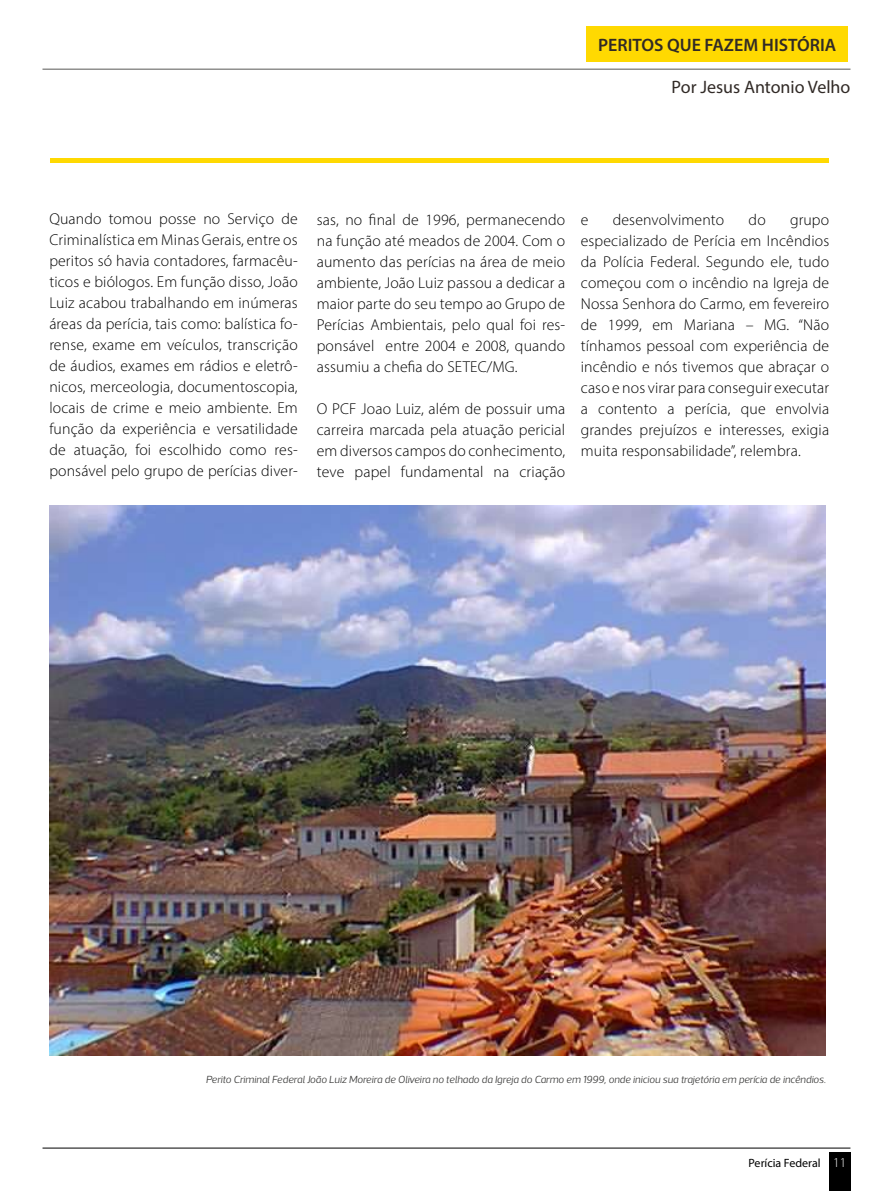
<style>
.page{position:relative;width:893px;height:1191px;background:#fff}
.page>*{position:absolute;margin:0;border:0;box-sizing:border-box;transform-origin:0 0}
.t1{font:600 18px "Myriad Pro";color:#312a26}
.t2{font:18px "Myriad Pro";color:#312a26}
.t3{font:300 15.75px/21px "Myriad Pro";letter-spacing:.01em;color:#000;text-align:justify}
.t4{font:12px "Myriad Pro";color:#000}
.t5{font:italic 300 10.5px "Acto";letter-spacing:-.01em;color:#3c3c3b}
.s1{font-weight:300;font-size:13.5px;color:#fff}
</style>
<div class="page">
<div style="left:51px;top:158px;width:778px;height:5px;background:#ffd901"></div>
<div style="left:586px;top:27px;width:262px;height:35px;background:#ffd901"></div>
<hr style="left:42px;top:69px;width:808px;height:1px;background:#575756">
<img style="left:49px;top:506px;width:777px;height:549px">
<hr style="left:43px;top:1147px;width:807px;height:1px;background:#000">
<div style="left:829px;top:1152px;width:21px;height:39px;background:#000"></div>
<p class="t1" style="left:598px;top:34px;width:240px">PERITOS QUE FAZEM HISTÓRIA</p>
<p class="t2" style="left:672px;top:76px;width:180px">Por Jesus Antonio Velho</p>
<p class="t3" style="left:49px;top:208px;width:250px">Quando tomou posse no Serviço de Criminalística em Minas Gerais, entre os peritos só havia contadores, farmacêu&shy;ticos e biólogos. Em função disso, João Luiz acabou trabalhando em inúmeras áreas da perícia, tais como: balística fo&shy;rense, exame em veículos, transcrição de áudios, exames em rádios e eletrô&shy;nicos, merceologia, documentoscopia, locais de crime e meio ambiente. Em função da experiência e versatilidade de atuação, foi escolhido como res&shy;ponsável pelo grupo de perícias diver-</p>
<p class="t3" style="left:317px;top:209px;width:250px">sas, no final de 1996, permanecendo na função até meados de 2004. Com o aumento das perícias na área de meio ambiente, João Luiz passou a dedicar a maior parte do seu tempo ao Grupo de Perícias Ambientais, pelo qual foi res&shy;ponsável entre 2004 e 2008, quando assumiu a chefia do SETEC/MG.</p>
<p class="t3" style="left:317px;top:397px;width:250px">O PCF Joao Luiz, além de possuir uma carreira marcada pela atuação pericial em diversos campos do conhecimento, teve papel fundamental na criação</p>
<p class="t3" style="left:581px;top:209px;width:9px">e</p>
<p class="t3" style="left:613px;top:209px;width:113px">desenvolvimento</p>
<p class="t3" style="left:749px;top:209px;width:19px">do</p>
<p class="t3" style="left:581px;top:209px;width:250px;text-indent:209px">grupo especializado de Perícia em Incêndios da Polícia Federal. Segundo ele, tudo começou com o incêndio na Igreja de Nossa Senhora do Carmo, em fevereiro de 1999, em Mariana – MG. “Não tínhamos pessoal com experiência de incêndio e nós tivemos que abraçar o caso e nos virar para conseguir executar a contento a perícia, que envolvia grandes prejuízos e interesses, exigia muita responsabilidade”, relembra.</p>
<p class="t5" style="left:206px;top:1073px;width:621px">Perito Criminal Federal João Luiz Moreira de Oliveira no telhado da Igreja do Carmo em 1999, onde iniciou sua trajetória em perícia de incêndios.</p>
<p class="t4" style="left:748px;top:1155px;width:99px">Perícia Federal <span class="s1">11</span></p>
</div>
